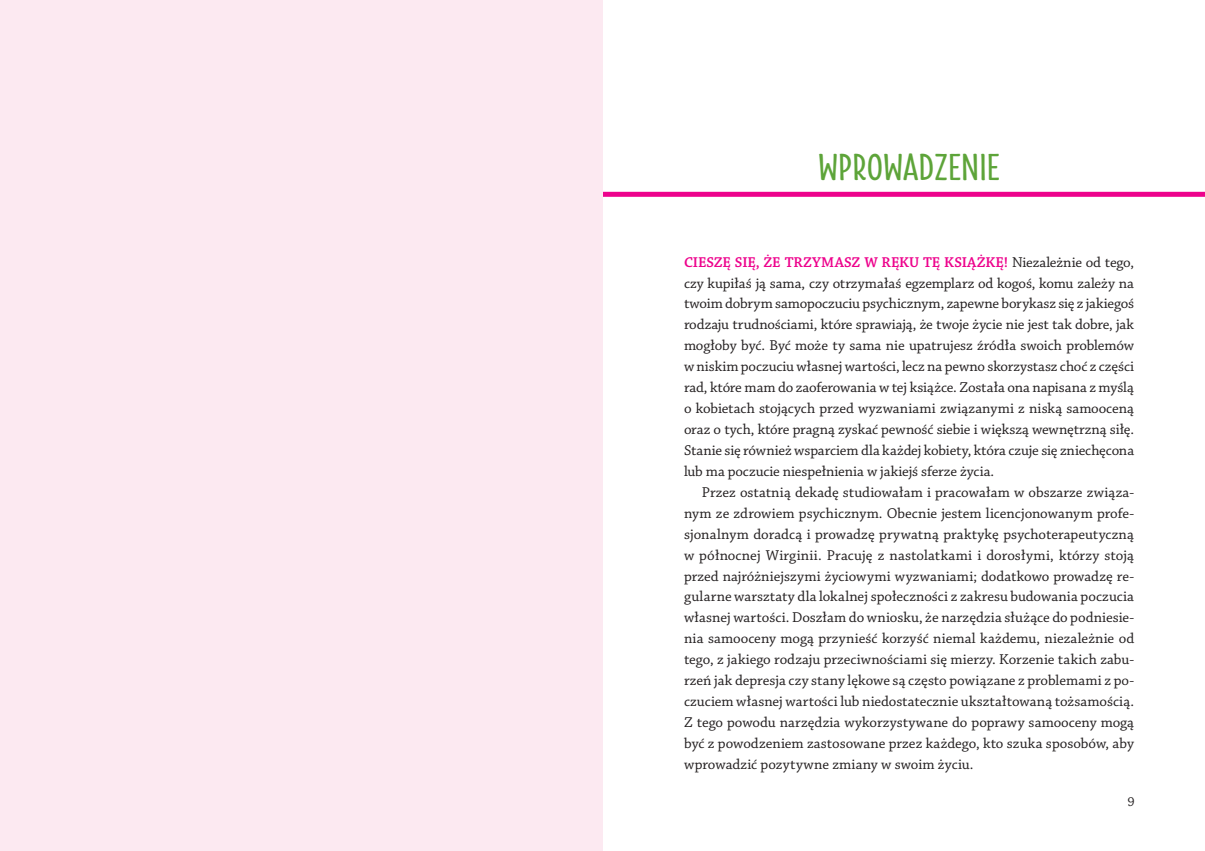
<style>
.page{position:relative;width:1205px;height:851px;background:#fff}
.page>*{position:absolute;margin:0;border:0;box-sizing:border-box;transform-origin:0 0}
.t1{font:500 38.75px "Florence";color:#5da439;scale:1.2 1}
.t2{font:15px/20.9px "Chaparral Pro";color:#231f20;text-align:justify}
.t3{font:13.75px "Chaparral Pro";color:#231f20}
.s1{font-weight:600;color:#ed028c}
</style>
<div class="page">
<div style="left:603px;top:192px;width:602px;height:5px;background:#ed028c"></div>
<div style="left:0;top:0;width:602px;height:850px;background:#fce9f1"></div>
<h1 class="t1" style="left:818px;top:147px;width:153px">WPROWADZENIE</h1>
<p class="t2" style="left:684px;top:251px;width:452px"><span class="s1">CIESZĘ SIĘ, ŻE TRZYMASZ W RĘKU TĘ KSIĄŻKĘ!</span> Niezależnie od tego, czy kupiłaś ją sama, czy otrzymałaś egzemplarz od kogoś, komu zależy na twoim dobrym samopoczuciu psychicznym, zapewne borykasz się z jakiegoś rodzaju trudnościami, które sprawiają, że twoje życie nie jest tak dobre, jak mogłoby być. Być może ty sama nie upatrujesz źródła swoich problemów w niskim poczuciu własnej wartości, lecz na pewno skorzystasz choć z części rad, które mam do zaoferowania w tej książce. Została ona napisana z myślą o kobietach stojących przed wyzwaniami związanymi z niską samooceną oraz o tych, które pragną zyskać pewność siebie i większą wewnętrzną siłę.<br>Stanie się również wsparciem dla każdej kobiety, która czuje się zniechęcona lub ma poczucie niespełnienia w jakiejś sferze życia.</p>
<p class="t2" style="left:684px;top:481px;width:452px;text-indent:18px">Przez ostatnią dekadę studiowałam i pracowałam w obszarze związa&shy;nym ze zdrowiem psychicznym. Obecnie jestem licencjonowanym profe&shy;sjonalnym doradcą i prowadzę prywatną praktykę psychoterapeutyczną w północnej Wirginii. Pracuję z nastolatkami i dorosłymi, którzy stoją przed najróżniejszymi życiowymi wyzwaniami; dodatkowo prowadzę re&shy;gularne warsztaty dla lokalnej społeczności z zakresu budowania poczucia własnej wartości. Doszłam do wniosku, że narzędzia służące do podniesie&shy;nia samooceny mogą przynieść korzyść niemal każdemu, niezależnie od tego, z jakiego rodzaju przeciwnościami się mierzy. Korzenie takich zabu&shy;rzeń jak depresja czy stany lękowe są często powiązane z problemami z po&shy;czuciem własnej wartości lub niedostatecznie ukształtowaną tożsamością.<br>Z tego powodu narzędzia wykorzystywane do poprawy samooceny mogą być z powodzeniem zastosowane przez każdego, kto szuka sposobów, aby wprowadzić pozytywne zmiany w swoim życiu.</p>
<p class="t3" style="left:1127px;top:794px;width:9px">9</p>
</div>
